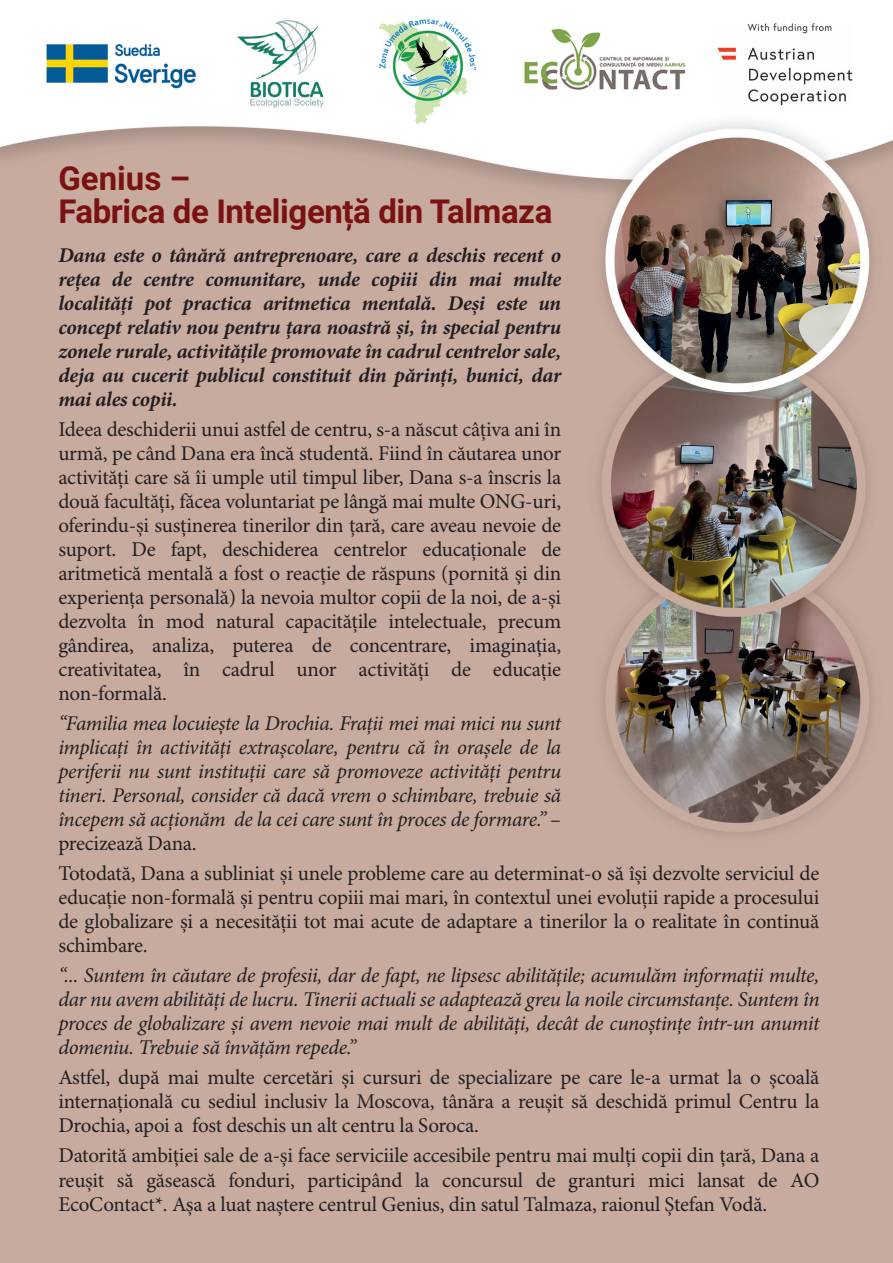
<style>
.page{position:relative;width:893px;height:1263px;background:#fff}
.page>*{position:absolute;margin:0;border:0;box-sizing:border-box;transform-origin:0 0}
.t1{font:700 33px/33px "Roboto";letter-spacing:-.01em;color:#7a1113}
.t2{font:21px/24px "Minion Pro";letter-spacing:-.01em;color:#231f20;text-align:justify}
.t3{font:italic 21px/24px "Minion Pro";letter-spacing:-.02em;color:#231f20;text-align:justify}
.t4{font:italic 700 21px/24px "Minion Pro";letter-spacing:-.015em;color:#231f20;text-align:justify}
.s1{font-style:normal}
</style>
<div class="page">
<img style="left:0;top:19px;width:893px;height:1244px">
<h1 class="t1" style="left:58px;top:161px;width:495px">Genius –<br>Fabrica de Inteligență din Talmaza</h1>
<p class="t4" style="left:58px;top:243px;width:504px">Dana este o tânără antreprenoare, care a deschis recent o rețea de centre comunitare, unde copiii din mai multe localități pot practica aritmetica mentală. Deși este un concept relativ nou pentru țara noastră și, în special pentru zonele rurale, activitățile promovate în cadrul centrelor sale, deja au cucerit publicul constituit din părinți, bunici, dar mai ales copii.</p>
<p class="t2" style="left:58px;top:418px;width:504px">Ideea deschiderii unui astfel de centru, s-a născut câțiva ani în urmă, pe când Dana era încă studentă. Fiind în căutarea unor activități care să îi umple util timpul liber, Dana s-a înscris la două facultăți, făcea voluntariat pe lângă mai multe ONG-uri, oferindu-și susținerea tinerilor din țară, care aveau nevoie de suport. De fapt, deschiderea centrelor educaționale de aritmetică mentală a fost o reacție de răspuns (pornită și din experiența personală) la nevoia multor copii de la noi, de a-și dezvolta în mod natural capacitățile intelectuale, precum gândirea, analiza, puterea de concentrare, imaginația, creativitatea, în cadrul unor activități de educație non-formală.</p>
<p class="t3" style="left:58px;top:712px;width:504px">“Familia mea locuiește la Drochia. Frații mei mai mici nu sunt implicați în activități extrașcolare, pentru că în orașele de la periferii nu sunt instituții care să promoveze activități pentru tineri. Personal, consider că dacă vrem o schimbare, trebuie să începem să acționăm de la cei care sunt în proces de formare.” <span class="s1">– precizează Dana.</span></p>
<p class="t2" style="left:58px;top:862px;width:763px">Totodată, Dana a subliniat și unele probleme care au determinat-o să își dezvolte serviciul de educație non-formală și pentru copiii mai mari, în contextul unei evoluții rapide a procesului de globalizare și a necesității tot mai acute de adaptare a tinerilor la o realitate în continuă schimbare.</p>
<p class="t3" style="left:58px;top:964px;width:763px">“... Suntem în căutare de profesii, dar de fapt, ne lipsesc abilitățile; acumulăm informații multe, dar nu avem abilități de lucru. Tinerii actuali se adaptează greu la noile circumstanțe. Suntem în proces de globalizare și avem nevoie mai mult de abilități, decât de cunoștințe într-un anumit domeniu. Trebuie să învățăm repede.”</p>
<p class="t2" style="left:58px;top:1066px;width:763px">Astfel, după mai multe cercetări și cursuri de specializare pe care le-a urmat la o școală internațională cu sediul inclusiv la Moscova, tânăra a reușit să deschidă primul Centru la Drochia, apoi a fost deschis un alt centru la Soroca.</p>
<p class="t2" style="left:58px;top:1144px;width:763px">Datorită ambiției sale de a-și face serviciile accesibile pentru mai mulți copii din țară, Dana a reușit să găsească fonduri, participând la concursul de granturi mici lansat de AO EcoContact*. Așa a luat naștere centrul Genius, din satul Talmaza, raionul Ștefan Vodă.</p>
</div>
